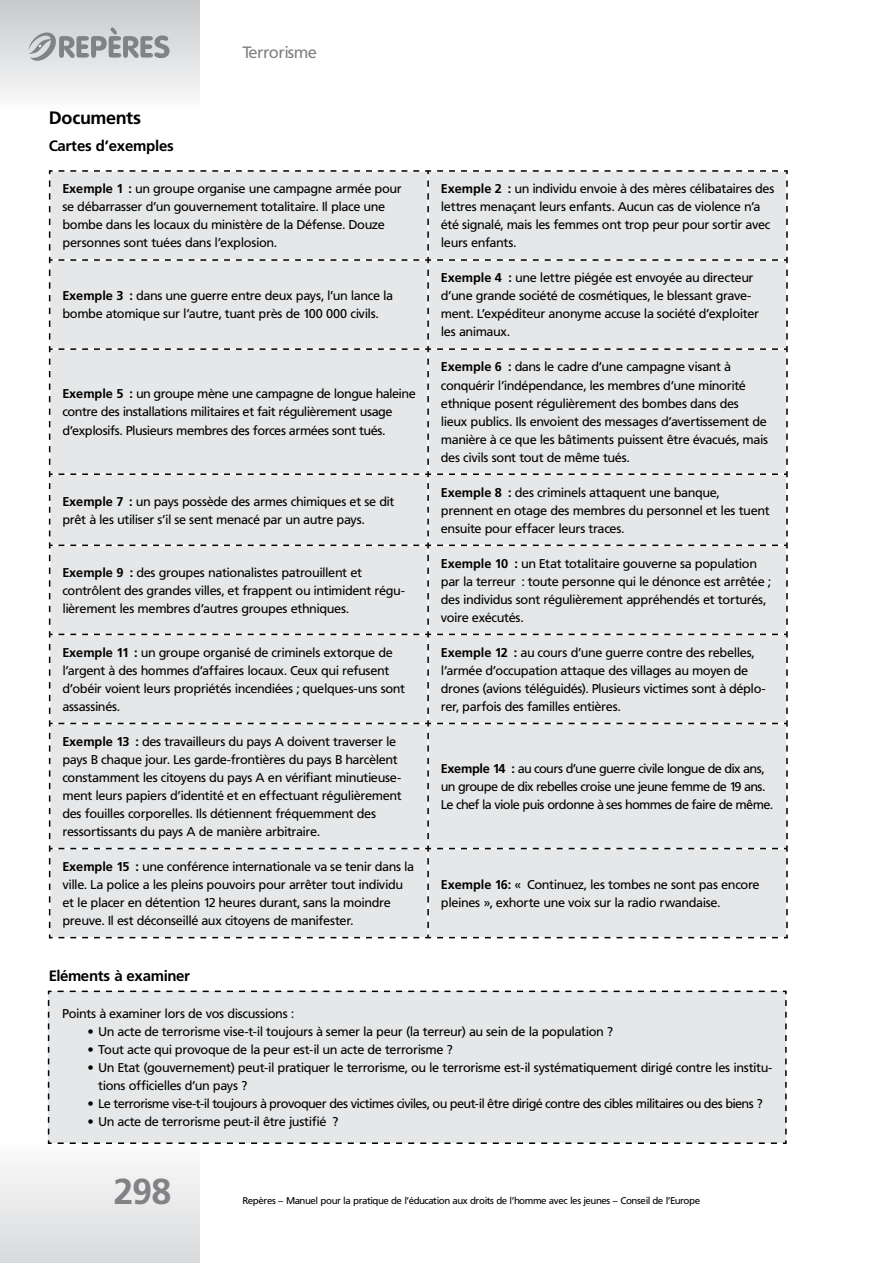
<style>
.page{position:relative;width:893px;height:1263px;background:#fff}
.page>*{position:absolute;margin:0;border:0;box-sizing:border-box;transform-origin:0 0}
.t1{font:700 36px "Frutiger PFL";color:#808285}
.t2{font:700 18px "Frutiger PFL";color:#000}
.t3{font:16.5px "Frutiger PFL";color:#808285}
.t4{font:700 15px "Frutiger PFL";color:#000}
.t5{font:12.75px/18px "Frutiger PFL";letter-spacing:.015em;color:#000}
.t6{font:12.75px "Frutiger PFL";letter-spacing:-.005em;color:#000}
.t7{font:9.75px "Frutiger PFL";color:#000}
.s1{font-weight:700}
</style>
<div class="page">
<div style="left:0;top:0;width:200px;height:111px;background:linear-gradient(to bottom,#c6c9ca,#fcfcfc)"></div>
<div style="left:0;top:1141px;width:200px;height:122px;background:linear-gradient(to bottom,#fdfdfd,#d9dadb)"></div>
<svg style="left:28px;top:28px;width:142px;height:33px;background:#b7b9bb"></svg>
<div style="left:50px;top:340px;width:736px;height:597px;background:#e6e7e8"></div>
<hr style="left:427px;top:260px;width:2px;height:89px;background:#fff">
<hr style="left:50px;top:348px;width:378px;height:2px;background:#fff">
<hr style="left:428px;top:348px;width:359px;height:2px;background:#fff">
<hr style="left:427px;top:349px;width:2px;height:125px;background:#fff">
<hr style="left:50px;top:473px;width:378px;height:2px;background:#fff">
<hr style="left:428px;top:473px;width:359px;height:2px;background:#fff">
<hr style="left:427px;top:474px;width:2px;height:71px;background:#fff">
<hr style="left:50px;top:544px;width:378px;height:2px;background:#fff">
<hr style="left:428px;top:544px;width:359px;height:2px;background:#fff">
<hr style="left:427px;top:545px;width:2px;height:89px;background:#fff">
<hr style="left:50px;top:634px;width:378px;height:1px;background:#fff">
<hr style="left:428px;top:634px;width:359px;height:1px;background:#fff">
<hr style="left:427px;top:634px;width:2px;height:89px;background:#fff">
<hr style="left:50px;top:723px;width:378px;height:1px;background:#fff">
<hr style="left:428px;top:723px;width:359px;height:1px;background:#fff">
<hr style="left:427px;top:723px;width:2px;height:125px;background:#fff">
<hr style="left:50px;top:848px;width:378px;height:1px;background:#fff">
<hr style="left:428px;top:848px;width:359px;height:1px;background:#fff">
<hr style="left:427px;top:848px;width:2px;height:90px;background:#fff">
<div style="left:48px;top:170px;width:740px;height:170px;background:#e6e7e8"></div>
<svg style="left:49px;top:346px;width:4px;height:119px"></svg>
<div style="left:59px;top:346px;width:372px;height:119px;background:#e6e7e8"></div>
<div style="left:437px;top:346px;width:351px;height:119px;background:#e6e7e8"></div>
<svg style="left:49px;top:471px;width:4px;height:65px"></svg>
<div style="left:59px;top:471px;width:372px;height:65px;background:#e6e7e8"></div>
<div style="left:437px;top:471px;width:351px;height:65px;background:#e6e7e8"></div>
<svg style="left:49px;top:542px;width:4px;height:83px"></svg>
<div style="left:59px;top:542px;width:372px;height:83px;background:#e6e7e8"></div>
<div style="left:437px;top:542px;width:351px;height:83px;background:#e6e7e8"></div>
<svg style="left:49px;top:631px;width:4px;height:83px"></svg>
<div style="left:59px;top:631px;width:372px;height:83px;background:#e6e7e8"></div>
<div style="left:437px;top:631px;width:351px;height:83px;background:#e6e7e8"></div>
<svg style="left:49px;top:720px;width:4px;height:119px"></svg>
<div style="left:59px;top:720px;width:372px;height:119px;background:#e6e7e8"></div>
<div style="left:437px;top:720px;width:351px;height:119px;background:#e6e7e8"></div>
<div style="left:59px;top:845px;width:372px;height:83px;background:#e6e7e8"></div>
<div style="left:437px;top:845px;width:351px;height:83px;background:#e6e7e8"></div>
<svg style="left:48px;top:845px;width:5px;height:94px"></svg>
<svg style="left:59px;top:934px;width:729px;height:5px"></svg>
<div style="left:47px;top:990px;width:740px;height:155px;background:#e6e7e8"></div>
<p class="t3" style="left:242px;top:43px;width:75px">Terrorisme</p>
<h2 class="t2" style="left:49px;top:107px;width:94px">Documents</h2>
<p class="t4" style="left:49px;top:137px;width:126px">Cartes d’exemples</p>
<p class="t5" style="left:62px;top:180px;width:341px"><span class="s1">Exemple 1 :</span> un groupe organise une campagne armée pour se débarrasser d’un gouvernement totalitaire. Il place une bombe dans les locaux du ministère de la Défense. Douze personnes sont tuées dans l’explosion.</p>
<p class="t5" style="left:441px;top:180px;width:335px"><span class="s1">Exemple 2 :</span> un individu envoie à des mères célibataires des lettres menaçant leurs enfants. Aucun cas de violence n’a été signalé, mais les femmes ont trop peur pour sortir avec leurs enfants.</p>
<p class="t5" style="left:62px;top:287px;width:332px"><span class="s1">Exemple 3 :</span> dans une guerre entre deux pays, l’un lance la bombe atomique sur l’autre, tuant près de 100 000 civils.</p>
<p class="t5" style="left:62px;top:385px;width:354px"><span class="s1">Exemple 5 :</span> un groupe mène une campagne de longue haleine contre des installations militaires et fait régulièrement usage d’explosifs. Plusieurs membres des forces armées sont tués.</p>
<p class="t5" style="left:441px;top:269px;width:319px"><span class="s1">Exemple 4 :</span> une lettre piégée est envoyée au directeur d’une grande société de cosmétiques, le blessant grave&shy;ment. L’expéditeur anonyme accuse la société d’exploiter les animaux.</p>
<p class="t5" style="left:441px;top:358px;width:328px"><span class="s1">Exemple 6 :</span> dans le cadre d’une campagne visant à conquérir l’indépendance, les membres d’une minorité ethnique posent régulièrement des bombes dans des lieux publics. Ils envoient des messages d’avertissement de manière à ce que les bâtiments puissent être évacués, mais des civils sont tout de même tués.</p>
<p class="t5" style="left:62px;top:492px;width:333px"><span class="s1">Exemple 7 :</span> un pays possède des armes chimiques et se dit prêt à les utiliser s’il se sent menacé par un autre pays.</p>
<p class="t5" style="left:441px;top:483px;width:330px"><span class="s1">Exemple 8 :</span> des criminels attaquent une banque, prennent en otage des membres du personnel et les tuent ensuite pour effacer leurs traces.</p>
<p class="t5" style="left:62px;top:563px;width:344px"><span class="s1">Exemple 9 :</span> des groupes nationalistes patrouillent et contrôlent des grandes villes, et frappent ou intimident régu&shy;lièrement les membres d’autres groupes ethniques.</p>
<p class="t5" style="left:441px;top:554px;width:331px"><span class="s1">Exemple 10 :</span> un Etat totalitaire gouverne sa population par la terreur : toute personne qui le dénonce est arrêtée ; des individus sont régulièrement appréhendés et torturés, voire exécutés.</p>
<p class="t5" style="left:62px;top:643px;width:344px"><span class="s1">Exemple 11 :</span> un groupe organisé de criminels extorque de l’argent à des hommes d’affaires locaux. Ceux qui refusent d’obéir voient leurs propriétés incendiées ; quelques-uns sont assassinés.</p>
<p class="t5" style="left:441px;top:643px;width:326px"><span class="s1">Exemple 12 :</span> au cours d’une guerre contre des rebelles, l’armée d’occupation attaque des villages au moyen de drones (avions téléguidés). Plusieurs victimes sont à déplo&shy;rer, parfois des familles entières.</p>
<p class="t5" style="left:62px;top:732px;width:340px"><span class="s1">Exemple 13 :</span> des travailleurs du pays A doivent traverser le pays B chaque jour. Les garde-frontières du pays B harcèlent constamment les citoyens du pays A en vérifiant minutieuse&shy;ment leurs papiers d’identité et en effectuant régulièrement des fouilles corporelles. Ils détiennent fréquemment des ressortissants du pays A de manière arbitraire.</p>
<p class="t5" style="left:441px;top:759px;width:333px"><span class="s1">Exemple 14 :</span> au cours d’une guerre civile longue de dix ans, un groupe de dix rebelles croise une jeune femme de 19 ans.<br>Le chef la viole puis ordonne à ses hommes de faire de même.</p>
<p class="t5" style="left:62px;top:858px;width:353px"><span class="s1">Exemple 15 :</span> une conférence internationale va se tenir dans la ville. La police a les pleins pouvoirs pour arrêter tout individu et le placer en détention 12 heures durant, sans la moindre preuve. Il est déconseillé aux citoyens de manifester.</p>
<p class="t4" style="left:49px;top:967px;width:143px">Eléments à examiner</p>
<p class="t5" style="left:441px;top:876px;width:320px"><span class="s1">Exemple 16:</span> « Continuez, les tombes ne sont pas encore pleines », exhorte une voix sur la radio rwandaise.</p>
<p class="t5" style="left:62px;top:1005px;width:233px">Points à examiner lors de vos discussions :</p>
<p class="t5" style="left:88px;top:1023px;width:526px">• Un acte de terrorisme vise-t-il toujours à semer la peur (la terreur) au sein de la population ?</p>
<p class="t5" style="left:88px;top:1041px;width:366px">• Tout acte qui provoque de la peur est-il un acte de terrorisme ?</p>
<p class="t5" style="left:98px;top:1059px;width:676px;text-indent:-11px">• Un Etat (gouvernement) peut-il pratiquer le terrorisme, ou le terrorisme est-il systématiquement dirigé contre les institu&shy;tions officielles d’un pays ?</p>
<p class="t6" style="left:88px;top:1096px;width:676px">• Le terrorisme vise-t-il toujours à provoquer des victimes civiles, ou peut-il être dirigé contre des cibles militaires ou des biens ?</p>
<p class="t5" style="left:88px;top:1113px;width:252px">• Un acte de terrorisme peut-il être justifié ?</p>
<h1 class="t1" style="left:113px;top:1170px;width:59px">298</h1>
<p class="t7" style="left:242px;top:1194px;width:459px">Repères – Manuel pour la pratique de l’éducation aux droits de l’homme avec les jeunes – Conseil de l’Europe</p>
</div>
